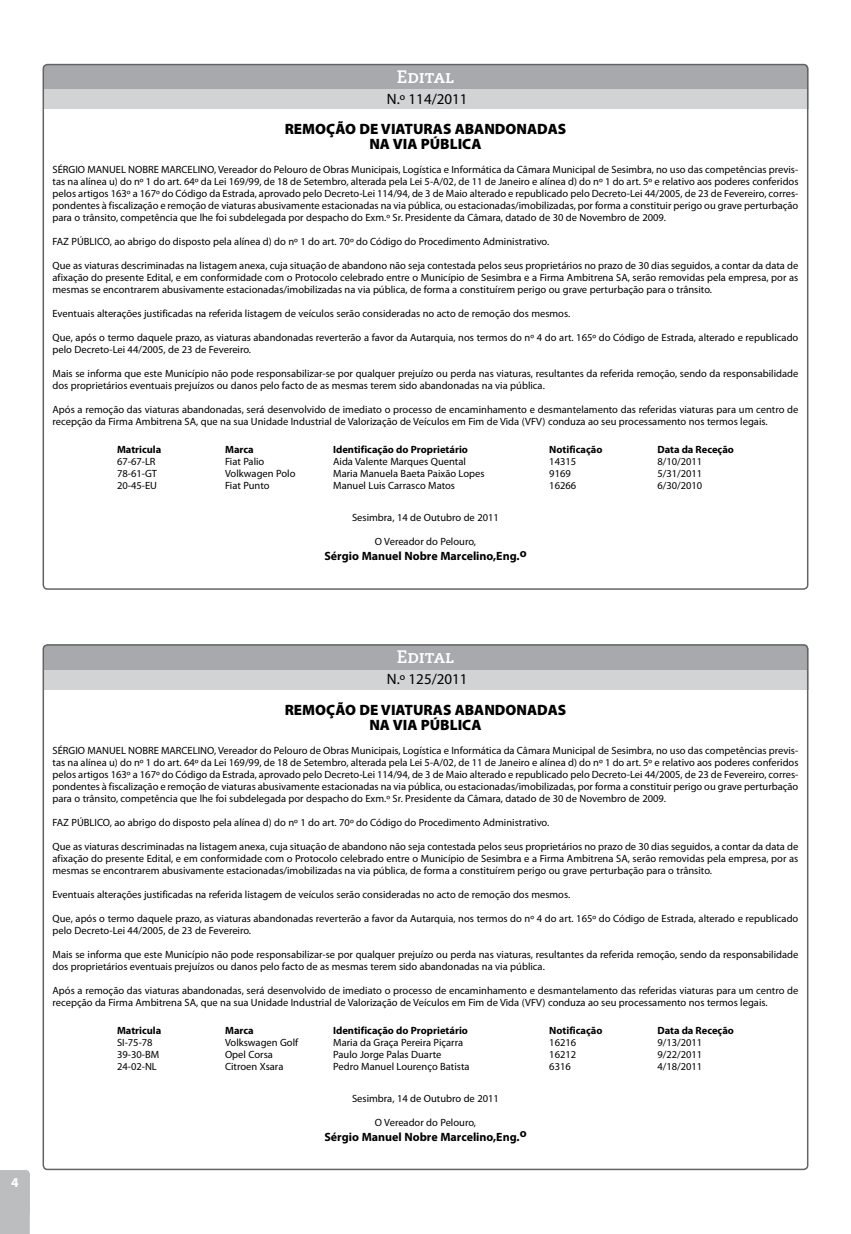
<style>
.page{position:relative;width:851px;height:1234px;background:#fff}
.page>*{position:absolute;margin:0;border:0;box-sizing:border-box;transform-origin:0 0}
.t1{font:18px "Caecilia Bold SC";color:#fff}
.t2{font:900 15px/15px "Myriad Pro";color:#000;text-align:center}
.t3{font:15px "Myriad Pro";color:#000}
.t4{font:700 12px "Myriad Pro";color:#000}
.t5{font:10.5px/12px "Myriad Pro";color:#000}
.t6{font:700 10.5px "Myriad Pro";color:#000}
</style>
<div class="page">
<div style="left:43px;top:64px;width:765px;height:45px;background:#a7a9ac;border-radius:4px"></div>
<div style="left:43px;top:89px;width:765px;height:20px;background:#d1d3d4"></div>
<div style="left:43px;top:644px;width:765px;height:45px;background:#a7a9ac;border-radius:4px"></div>
<div style="left:43px;top:669px;width:765px;height:20px;background:#d1d3d4"></div>
<div style="left:0;top:1170px;width:30px;height:63px;background:#bcbdbf"></div>
<h1 class="t1" style="left:396px;top:66px;width:59px">Edital</h1>
<h2 class="t3" style="left:387px;top:90px;width:82px">N.º 114/2011</h2>
<h2 class="t2" style="left:285px;top:121px;width:283px">REMOÇÃO DE VIATURAS ABANDONADAS<br>NA VIA PÚBLICA</h2>
<p class="t5" style="left:53px;top:163px;width:747px;text-align:justify">SÉRGIO MANUEL NOBRE MARCELINO, Vereador do Pelouro de Obras Municipais, Logística e Informática da Câmara Municipal de Sesimbra, no uso das competências previs&shy;tas na alínea u) do nº 1 do art. 64º da Lei 169/99, de 18 de Setembro, alterada pela Lei 5-A/02, de 11 de Janeiro e alínea d) do nº 1 do art. 5º e relativo aos poderes conferidos pelos artigos 163º a 167º do Código da Estrada, aprovado pelo Decreto-Lei 114/94, de 3 de Maio alterado e republicado pelo Decreto-Lei 44/2005, de 23 de Fevereiro, corres&shy;pondentes à fiscalização e remoção de viaturas abusivamente estacionadas na via pública, ou estacionadas/imobilizadas, por forma a constituir perigo ou grave perturbação para o trânsito, competência que lhe foi subdelegada por despacho do Exm.º Sr. Presidente da Câmara, datado de 30 de Novembro de 2009.</p>
<p class="t5" style="left:53px;top:235px;width:498px">FAZ PÚBLICO, ao abrigo do disposto pela alínea d) do nº 1 do art. 70º do Código do Procedimento Administrativo.</p>
<p class="t5" style="left:53px;top:259px;width:747px;text-align:justify">Que as viaturas descriminadas na listagem anexa, cuja situação de abandono não seja contestada pelos seus proprietários no prazo de 30 dias seguidos, a contar da data de afixação do presente Edital, e em conformidade com o Protocolo celebrado entre o Município de Sesimbra e a Firma Ambitrena SA, serão removidas pela empresa, por as mesmas se encontrarem abusivamente estacionadas/imobilizadas na via pública, de forma a constituírem perigo ou grave perturbação para o trânsito.</p>
<p class="t5" style="left:53px;top:307px;width:519px">Eventuais alterações justificadas na referida listagem de veículos serão consideradas no acto de remoção dos mesmos.</p>
<p class="t5" style="left:53px;top:331px;width:747px">Que, após o termo daquele prazo, as viaturas abandonadas reverterão a favor da Autarquia, nos termos do nº 4 do art. 165º do Código de Estrada, alterado e republicado pelo Decreto-Lei 44/2005, de 23 de Fevereiro.</p>
<p class="t5" style="left:53px;top:367px;width:747px">Mais se informa que este Município não pode responsabilizar-se por qualquer prejuízo ou perda nas viaturas, resultantes da referida remoção, sendo da responsabilidade dos proprietários eventuais prejuízos ou danos pelo facto de as mesmas terem sido abandonadas na via pública.</p>
<p class="t5" style="left:53px;top:403px;width:747px">Após a remoção das viaturas abandonadas, será desenvolvido de imediato o processo de encaminhamento e desmantelamento das referidas viaturas para um centro de recepção da Firma Ambitrena SA, que na sua Unidade Industrial de Valorização de Veículos em Fim de Vida (VFV) conduza ao seu processamento nos termos legais.</p>
<p class="t6" style="left:117px;top:443px;width:46px">Matricula</p>
<p class="t6" style="left:225px;top:443px;width:30px">Marca</p>
<p class="t6" style="left:333px;top:443px;width:136px">Identificação do Proprietário</p>
<p class="t6" style="left:549px;top:443px;width:55px">Notificação</p>
<p class="t6" style="left:657px;top:443px;width:78px">Data da Receção</p>
<p class="t5" style="left:117px;top:455px;width:40px">67-67-LR</p>
<p class="t5" style="left:225px;top:455px;width:41px">Fiat Palio</p>
<p class="t5" style="left:333px;top:455px;width:134px">Aida Valente Marques Quental</p>
<p class="t5" style="left:549px;top:455px;width:28px">14315</p>
<p class="t5" style="left:657px;top:455px;width:46px">8/10/2011</p>
<p class="t5" style="left:117px;top:467px;width:42px">78-61-GT</p>
<p class="t5" style="left:225px;top:467px;width:72px">Volkwagen Polo</p>
<p class="t5" style="left:333px;top:467px;width:153px">Maria Manuela Baeta Paixão Lopes</p>
<p class="t5" style="left:549px;top:467px;width:23px">9169</p>
<p class="t5" style="left:657px;top:467px;width:46px">5/31/2011</p>
<p class="t5" style="left:117px;top:479px;width:41px">20-45-EU</p>
<p class="t5" style="left:225px;top:479px;width:46px">Fiat Punto</p>
<p class="t5" style="left:333px;top:479px;width:123px">Manuel Luis Carrasco Matos</p>
<p class="t5" style="left:549px;top:479px;width:28px">16266</p>
<p class="t5" style="left:657px;top:479px;width:46px">6/30/2010</p>
<p class="t5" style="left:352px;top:511px;width:148px">Sesimbra, 14 de Outubro de 2011</p>
<p class="t5" style="left:375px;top:535px;width:103px">O Vereador do Pelouro,</p>
<p class="t4" style="left:324px;top:548px;width:204px">Sérgio Manuel Nobre Marcelino,Eng.o</p>
<h1 class="t1" style="left:396px;top:646px;width:59px">Edital</h1>
<h2 class="t3" style="left:387px;top:670px;width:82px">N.º 125/2011</h2>
<h2 class="t2" style="left:285px;top:701px;width:283px">REMOÇÃO DE VIATURAS ABANDONADAS<br>NA VIA PÚBLICA</h2>
<p class="t5" style="left:53px;top:743px;width:747px;text-align:justify">SÉRGIO MANUEL NOBRE MARCELINO, Vereador do Pelouro de Obras Municipais, Logística e Informática da Câmara Municipal de Sesimbra, no uso das competências previs&shy;tas na alínea u) do nº 1 do art. 64º da Lei 169/99, de 18 de Setembro, alterada pela Lei 5-A/02, de 11 de Janeiro e alínea d) do nº 1 do art. 5º e relativo aos poderes conferidos pelos artigos 163º a 167º do Código da Estrada, aprovado pelo Decreto-Lei 114/94, de 3 de Maio alterado e republicado pelo Decreto-Lei 44/2005, de 23 de Fevereiro, corres&shy;pondentes à fiscalização e remoção de viaturas abusivamente estacionadas na via pública, ou estacionadas/imobilizadas, por forma a constituir perigo ou grave perturbação para o trânsito, competência que lhe foi subdelegada por despacho do Exm.º Sr. Presidente da Câmara, datado de 30 de Novembro de 2009.</p>
<p class="t5" style="left:53px;top:815px;width:498px">FAZ PÚBLICO, ao abrigo do disposto pela alínea d) do nº 1 do art. 70º do Código do Procedimento Administrativo.</p>
<p class="t5" style="left:53px;top:839px;width:747px;text-align:justify">Que as viaturas descriminadas na listagem anexa, cuja situação de abandono não seja contestada pelos seus proprietários no prazo de 30 dias seguidos, a contar da data de afixação do presente Edital, e em conformidade com o Protocolo celebrado entre o Município de Sesimbra e a Firma Ambitrena SA, serão removidas pela empresa, por as mesmas se encontrarem abusivamente estacionadas/imobilizadas na via pública, de forma a constituírem perigo ou grave perturbação para o trânsito.</p>
<p class="t5" style="left:53px;top:887px;width:519px">Eventuais alterações justificadas na referida listagem de veículos serão consideradas no acto de remoção dos mesmos.</p>
<p class="t5" style="left:53px;top:911px;width:747px">Que, após o termo daquele prazo, as viaturas abandonadas reverterão a favor da Autarquia, nos termos do nº 4 do art. 165º do Código de Estrada, alterado e republicado pelo Decreto-Lei 44/2005, de 23 de Fevereiro.</p>
<p class="t5" style="left:53px;top:947px;width:747px">Mais se informa que este Município não pode responsabilizar-se por qualquer prejuízo ou perda nas viaturas, resultantes da referida remoção, sendo da responsabilidade dos proprietários eventuais prejuízos ou danos pelo facto de as mesmas terem sido abandonadas na via pública.</p>
<p class="t5" style="left:53px;top:983px;width:747px">Após a remoção das viaturas abandonadas, será desenvolvido de imediato o processo de encaminhamento e desmantelamento das referidas viaturas para um centro de recepção da Firma Ambitrena SA, que na sua Unidade Industrial de Valorização de Veículos em Fim de Vida (VFV) conduza ao seu processamento nos termos legais.</p>
<p class="t6" style="left:117px;top:1022px;width:46px">Matricula</p>
<p class="t6" style="left:225px;top:1022px;width:30px">Marca</p>
<p class="t6" style="left:333px;top:1022px;width:136px">Identificação do Proprietário</p>
<p class="t6" style="left:549px;top:1022px;width:55px">Notificação</p>
<p class="t6" style="left:657px;top:1022px;width:78px">Data da Receção</p>
<p class="t5" style="left:117px;top:1035px;width:37px">SI-75-78</p>
<p class="t5" style="left:225px;top:1035px;width:75px">Volkswagen Golf</p>
<p class="t5" style="left:333px;top:1035px;width:131px">Maria da Graça Pereira Piçarra</p>
<p class="t5" style="left:549px;top:1035px;width:28px">16216</p>
<p class="t5" style="left:657px;top:1035px;width:46px">9/13/2011</p>
<p class="t5" style="left:117px;top:1047px;width:44px">39-30-BM</p>
<p class="t5" style="left:225px;top:1047px;width:49px">Opel Corsa</p>
<p class="t5" style="left:333px;top:1047px;width:110px">Paulo Jorge Palas Duarte</p>
<p class="t5" style="left:549px;top:1047px;width:28px">16212</p>
<p class="t5" style="left:657px;top:1047px;width:46px">9/22/2011</p>
<p class="t5" style="left:117px;top:1059px;width:41px">24-02-NL</p>
<p class="t5" style="left:225px;top:1059px;width:60px">Citroen Xsara</p>
<p class="t5" style="left:333px;top:1059px;width:138px">Pedro Manuel Lourenço Batista</p>
<p class="t5" style="left:549px;top:1059px;width:23px">6316</p>
<p class="t5" style="left:657px;top:1059px;width:46px">4/18/2011</p>
<p class="t5" style="left:352px;top:1091px;width:148px">Sesimbra, 14 de Outubro de 2011</p>
<p class="t5" style="left:375px;top:1115px;width:103px">O Vereador do Pelouro,</p>
<p class="t4" style="left:324px;top:1128px;width:204px">Sérgio Manuel Nobre Marcelino,Eng.o</p>
</div>
